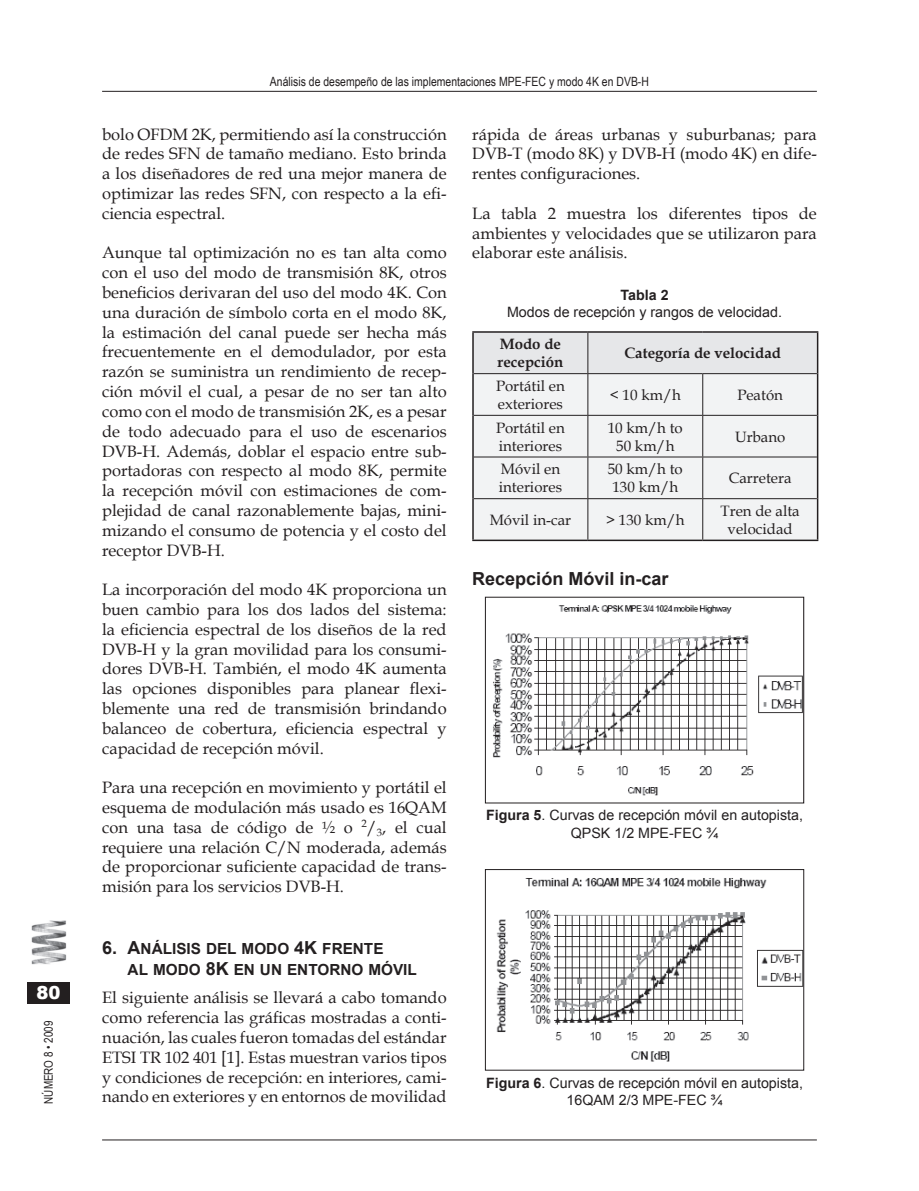
<style>
.page{position:relative;width:919px;height:1191px;background:#fff}
.page>*{position:absolute;margin:0;border:0;box-sizing:border-box;transform-origin:0 0}
.t1{font:700 18px "Arial";color:#231f20}
.t2{font:900 18px "Arial";color:#fff}
.t3{font:16.5px/19.8px "Book Antiqua";color:#231f20;text-align:justify}
.t4{font:700 15.3px "Arial";color:#231f20}
.t5{font:15px/18px "Book Antiqua";color:#231f20}
.t6{font:700 15px/18px "Book Antiqua";color:#231f20}
.t7{font:14.25px/17.1px "Arial";color:#231f20;text-align:center}
.t8{font:700 14.25px "Arial";color:#231f20}
.t9{font:12.75px "Arial Narrow";color:#231f20}
.t10{font:12px "Arial Narrow";color:#231f20}
.s1{font-weight:700}
.s2{font-size:18px}
</style>
<div class="page">
<div style="left:27px;top:982px;width:43px;height:21px;background:#231f20"></div>
<img style="left:31px;top:920px;width:36px;height:45px">
<hr style="left:102px;top:91px;width:714px;height:1px;background:#231f20">
<hr style="left:102px;top:1139px;width:714px;height:1px;background:#231f20">
<div style="left:473px;top:333px;width:343px;height:40px;background:#e6e7e9"></div>
<div style="left:473px;top:374px;width:343px;height:165px;background:#f2f3f4"></div>
<hr style="left:587px;top:333px;width:1px;height:40px;background:#231f20">
<hr style="left:473px;top:373px;width:115px;height:1px;background:#231f20">
<hr style="left:588px;top:373px;width:114px;height:1px;background:#231f20">
<hr style="left:587px;top:374px;width:1px;height:41px;background:#231f20">
<hr style="left:702px;top:373px;width:114px;height:1px;background:#231f20">
<hr style="left:702px;top:374px;width:1px;height:41px;background:#231f20">
<hr style="left:473px;top:415px;width:115px;height:1px;background:#231f20">
<hr style="left:588px;top:415px;width:114px;height:1px;background:#231f20">
<hr style="left:587px;top:416px;width:1px;height:40px;background:#231f20">
<hr style="left:702px;top:415px;width:114px;height:1px;background:#231f20">
<hr style="left:702px;top:416px;width:1px;height:40px;background:#231f20">
<hr style="left:473px;top:456px;width:115px;height:1px;background:#231f20">
<hr style="left:588px;top:456px;width:114px;height:1px;background:#231f20">
<hr style="left:587px;top:457px;width:1px;height:41px;background:#231f20">
<hr style="left:702px;top:456px;width:114px;height:1px;background:#231f20">
<hr style="left:702px;top:457px;width:1px;height:41px;background:#231f20">
<hr style="left:473px;top:498px;width:115px;height:1px;background:#231f20">
<hr style="left:588px;top:498px;width:114px;height:1px;background:#231f20">
<hr style="left:587px;top:499px;width:1px;height:40px;background:#231f20">
<hr style="left:702px;top:498px;width:114px;height:1px;background:#231f20">
<hr style="left:702px;top:499px;width:1px;height:40px;background:#231f20">
<hr style="left:472px;top:331px;width:116px;height:2px;background:#231f20">
<hr style="left:472px;top:333px;width:1px;height:41px;background:#231f20">
<hr style="left:588px;top:331px;width:114px;height:2px;background:#231f20">
<hr style="left:702px;top:331px;width:116px;height:2px;background:#231f20">
<hr style="left:816px;top:333px;width:2px;height:41px;background:#231f20">
<hr style="left:472px;top:374px;width:1px;height:41px;background:#231f20">
<hr style="left:816px;top:374px;width:2px;height:41px;background:#231f20">
<hr style="left:472px;top:415px;width:1px;height:42px;background:#231f20">
<hr style="left:816px;top:415px;width:2px;height:42px;background:#231f20">
<hr style="left:472px;top:457px;width:1px;height:41px;background:#231f20">
<hr style="left:816px;top:457px;width:2px;height:41px;background:#231f20">
<hr style="left:472px;top:498px;width:1px;height:41px;background:#231f20">
<hr style="left:816px;top:498px;width:2px;height:41px;background:#231f20">
<hr style="left:472px;top:539px;width:116px;height:2px;background:#231f20">
<hr style="left:588px;top:539px;width:114px;height:2px;background:#231f20">
<hr style="left:702px;top:539px;width:116px;height:2px;background:#231f20">
<img style="left:493px;top:605px;width:309px;height:191px">
<div style="left:485px;top:597px;width:319px;height:206px;border:1px solid #231f20"></div>
<img style="left:496px;top:878px;width:306px;height:184px">
<div style="left:485px;top:869px;width:319px;height:201px;border:1px solid #231f20"></div>
<p class="t2" style="left:37px;top:979px;width:26px">80</p>
<p class="t10" style="left:40px;top:1103px;width:84px;rotate:-90deg">Número 8 • 2009</p>
<p class="t9" style="left:270px;top:72px;width:380px">Análisis de desempeño de las implementaciones MPE-FEC y modo 4K en DVB-H</p>
<p class="t3" style="left:102px;top:124px;width:346px">bolo OFDM 2K, permitiendo así la construcción de redes SFN de tamaño mediano. Esto brinda a los diseñadores de red una mejor manera de optimizar las redes SFN, con respecto a la efi&shy;ciencia espectral.</p>
<p class="t3" style="left:102px;top:242px;width:346px">Aunque tal optimización no es tan alta como con el uso del modo de transmisión 8K, otros beneficios derivaran del uso del modo 4K. Con una duración de símbolo corta en el modo 8K, la estimación del canal puede ser hecha más frecuentemente en el demodulador, por esta razón se suministra un rendimiento de recep&shy;ción móvil el cual, a pesar de no ser tan alto como con el modo de transmisión 2K, es a pesar de todo adecuado para el uso de escenarios DVB-H. Además, doblar el espacio entre sub&shy;portadoras con respecto al modo 8K, permite la recepción móvil con estimaciones de com&shy;plejidad de canal razonablemente bajas, mini&shy;mizando el consumo de potencia y el costo del receptor DVB-H.</p>
<p class="t3" style="left:102px;top:579px;width:346px">La incorporación del modo 4K proporciona un buen cambio para los dos lados del sistema: la eficiencia espectral de los diseños de la red DVB-H y la gran movilidad para los consumi&shy;dores DVB-H. También, el modo 4K aumenta las opciones disponibles para planear flexi&shy;blemente una red de transmisión brindando balanceo de cobertura, eficiencia espectral y capacidad de recepción móvil.</p>
<p class="t3" style="left:102px;top:777px;width:346px">Para una recepción en movimiento y portátil el esquema de modulación más usado es 16QAM con una tasa de código de ½ o <sup>2</sup>/<sub>3</sub>, el cual requiere una relación C/N moderada, además de proporcionar suficiente capacidad de trans&shy;misión para los servicios DVB-H.</p>
<p class="t3" style="left:472px;top:124px;width:346px">rápida de áreas urbanas y suburbanas; para DVB-T (modo 8K) y DVB-H (modo 4K) en dife&shy;rentes configuraciones.</p>
<p class="t3" style="left:472px;top:203px;width:346px">La tabla 2 muestra los diferentes tipos de ambientes y velocidades que se utilizaron para elaborar este análisis.</p>
<p class="t8" style="left:620px;top:285px;width:50px">TABLA 2</p>
<p class="t7" style="left:507px;top:303px;width:276px">Modos de recepción y rangos de velocidad.</p>
<p class="t6" style="left:497px;top:335px;width:67px">Modo de recepción</p>
<p class="t6" style="left:624px;top:344px;width:158px">Categoría de velocidad</p>
<p class="t5" style="left:496px;top:376px;width:70px">Portátil en exteriores</p>
<p class="t5" style="left:609px;top:385px;width:72px">&lt; 10 km/h</p>
<p class="t5" style="left:737px;top:385px;width:47px">Peatón</p>
<p class="t5" style="left:496px;top:418px;width:70px">Portátil en interiores</p>
<p class="t5" style="left:607px;top:418px;width:76px;text-align:center">10 km/h to<br>50 km/h</p>
<p class="t5" style="left:735px;top:427px;width:52px">Urbano</p>
<p class="t5" style="left:499px;top:460px;width:65px">Móvil en interiores</p>
<p class="t5" style="left:607px;top:460px;width:76px;text-align:center">50 km/h to<br>130 km/h</p>
<p class="t5" style="left:728px;top:469px;width:64px">Carretera</p>
<p class="t5" style="left:489px;top:510px;width:83px">Móvil in-car</p>
<p class="t5" style="left:606px;top:510px;width:80px">&gt; 130 km/h</p>
<p class="t5" style="left:720px;top:501px;width:81px;text-align:center">Tren de alta velocidad</p>
<p class="t1" style="left:472px;top:567px;width:198px">RECEPCIÓN MÓVIL IN-CAR</p>
<p class="t7" style="left:486px;top:807px;width:318px"><span class="s1">FIGURA 5</span>. Curvas de recepción móvil en autopista,<br>QPSK 1/2 MPE-FEC ¾</p>
<p class="t4" style="left:102px;top:938px;width:69px"><span class="s2">6. A</span>NÁLISIS</p>
<p class="t4" style="left:206px;top:938px;width:11px">DEL</p>
<p class="t4" style="left:242px;top:938px;width:13px">MODO</p>
<p class="t4" style="left:294px;top:938px;width:39px"><span class="s2">4K</span> FRENTE</p>
<p class="t4" style="left:128px;top:959px;width:38px">AL MODO</p>
<p class="t4" style="left:206px;top:959px;width:94px"><span class="s2">8K</span> ENUNENTORNO</p>
<p class="t4" style="left:368px;top:959px;width:42px">MÓVIL</p>
<p class="t3" style="left:102px;top:987px;width:346px">El siguiente análisis se llevará a cabo tomando como referencia las gráficas mostradas a conti&shy;nuación, las cuales fueron tomadas del estándar ETSI TR 102 401 [1]. Estas muestran varios tipos y condiciones de recepción: en interiores, cami&shy;nando en exteriores y en entornos de movilidad</p>
<p class="t7" style="left:486px;top:1074px;width:318px"><span class="s1">FIGURA 6</span>. Curvas de recepción móvil en autopista,<br>16QAM 2/3 MPE-FEC ¾</p>
</div>
